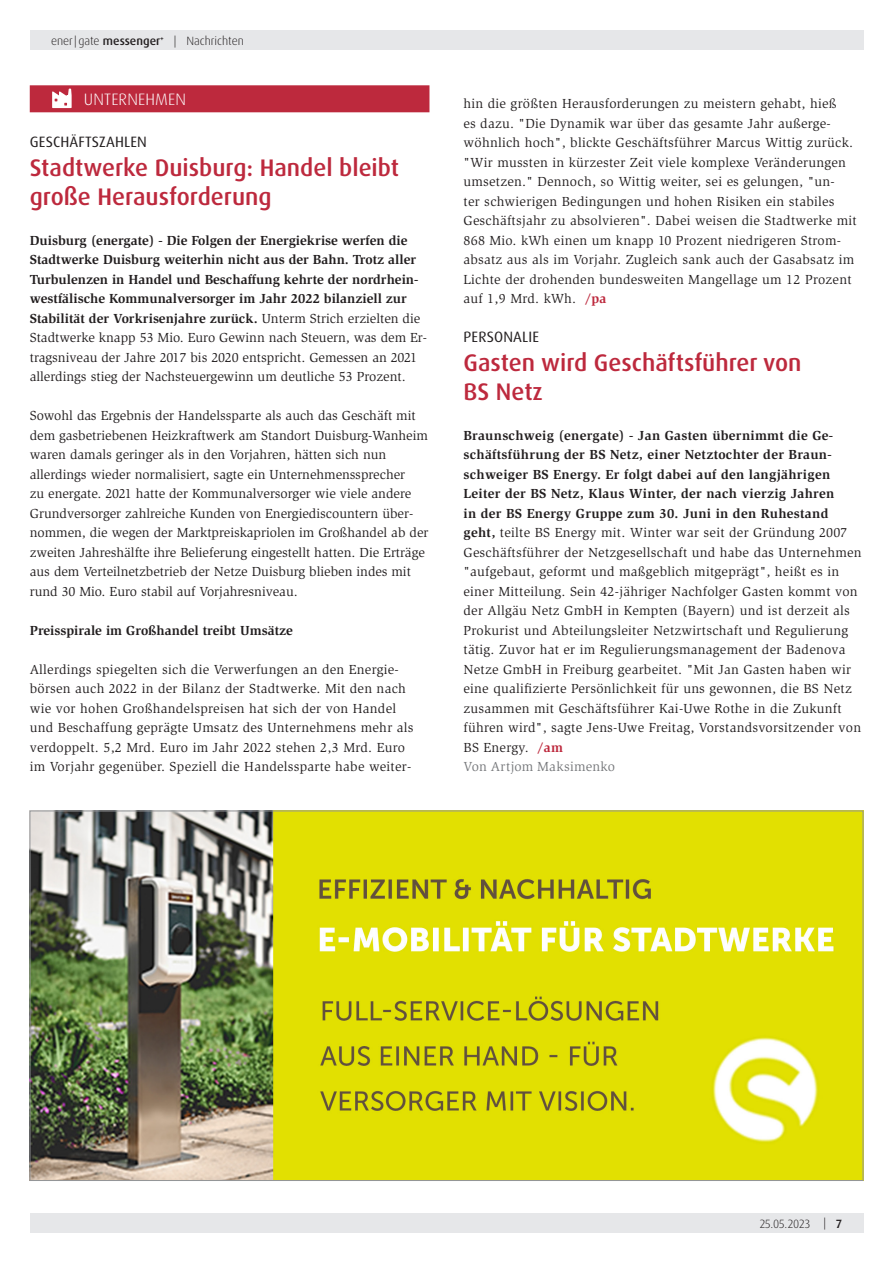
<style>
.page{position:relative;width:893px;height:1263px;background:#fff}
.page>*{position:absolute;margin:0;border:0;box-sizing:border-box;transform-origin:0 0}
.Headline{font:500 24px/28.8px "Dax Pro";color:#bd293d}
.Rubrikzeile{font:300 16.5px "Dax Pro";letter-spacing:.01em;color:#fff}
.Dachzeile{font:15px "Dax Pro";letter-spacing:.01em;color:#231f20}
.Fließtext{font:13.5px/19.5px "Slimbach Std";letter-spacing:.02em;color:#231f20}
.Fließtext-2{font:13.5px/19.5px "Slimbach Std";color:#231f20}
.Fließtext-3{font:700 13.5px/19.5px "Slimbach Std";color:#231f20}
.Zwischenüberschrift{font:700 13.5px "Slimbach Std";color:#231f20}
.Autor{font:13.5px "Slimbach Std";letter-spacing:.015em;color:#76787b}
.t1{font:300 12px "Dax Pro";color:#231f20}
.s1{font-weight:500}
.s2{font-weight:400}
.s3{font-weight:700;color:#bd293d}
.s4{font-weight:700}
</style>
<div class="page">
<div style="left:30px;top:1214px;width:833px;height:19px;background:#e6e7e9"></div>
<div style="left:30px;top:30px;width:833px;height:20px;background:#e6e7e9"></div>
<div style="left:30px;top:85px;width:399px;height:27px;background:#bd293d"></div>
<svg style="left:52px;top:89px;width:20px;height:19px"></svg>
<img style="left:32px;top:813px;width:829px;height:366px">
<p class="t1" style="left:51px;top:33px;width:194px">ener|gate <span class="s1">messenger</span><sup>+</sup> | Nachrichten</p>
<p class="Rubrikzeile" style="left:84px;top:89px;width:104px">UNTERNEHMEN</p>
<p class="Dachzeile" style="left:30px;top:132px;width:119px">GESCHÄFTSZAHLEN</p>
<p class="Headline" style="left:30px;top:153px;width:371px">Stadtwerke Duisburg: Handel bleibt große Herausforderung</p>
<p class="Fließtext-3" style="left:30px;top:230px;width:399px">Duisburg (energate) - Die Folgen der Energiekrise werfen die Stadtwerke Duisburg weiterhin nicht aus der Bahn. Trotz aller Turbulenzen in Handel und Beschaffung kehrte der nordrhein&shy;westfälische Kommunalversorger im Jahr 2022 bilanziell zur Stabilität der Vorkrisenjahre zurück. <span class="s2">Unterm Strich erzielten die Stadtwerke knapp 53 Mio. Euro Gewinn nach Steuern, was dem Er&shy;tragsniveau der Jahre 2017 bis 2020 entspricht. Gemessen an 2021 allerdings stieg der Nachsteuergewinn um deutliche 53 Prozent.</span></p>
<p class="Fließtext-2" style="left:30px;top:406px;width:400px">Sowohl das Ergebnis der Handelssparte als auch das Geschäft mit dem gasbetriebenen Heizkraftwerk am Standort Duisburg-Wanheim waren damals geringer als in den Vorjahren, hätten sich nun allerdings wieder normalisiert, sagte ein Unternehmenssprecher<br>zu energate. 2021 hatte der Kommunalversorger wie viele andere Grundversorger zahlreiche Kunden von Energiediscountern über&shy;nommen, die wegen der Marktpreiskapriolen im Großhandel ab der zweiten Jahreshälfte ihre Belieferung eingestellt hatten. Die Erträge aus dem Verteilnetzbetrieb der Netze Duisburg blieben indes mit rund 30 Mio. Euro stabil auf Vorjahresniveau.</p>
<p class="Zwischenüberschrift" style="left:30px;top:622px;width:265px">Preisspirale im Großhandel treibt Umsätze</p>
<p class="Fließtext" style="left:30px;top:659px;width:385px">Allerdings spiegelten sich die Verwerfungen an den Energie&shy;börsen auch 2022 in der Bilanz der Stadtwerke. Mit den nach wie vor hohen Großhandelspreisen hat sich der von Handel und Beschaffung geprägte Umsatz des Unternehmens mehr als verdoppelt. 5,2 Mrd. Euro im Jahr 2022 stehen 2,3 Mrd. Euro im Vorjahr gegenüber. Speziell die Handelssparte habe weiter-</p>
<p class="Fließtext" style="left:463px;top:94px;width:395px">hin die größten Herausforderungen zu meistern gehabt, hieß<br>es dazu. "Die Dynamik war über das gesamte Jahr außerge&shy;wöhnlich hoch", blickte Geschäftsführer Marcus Wittig zurück. "Wir mussten in kürzester Zeit viele komplexe Veränderungen umsetzen." Dennoch, so Wittig weiter, sei es gelungen, "un-<br>ter schwierigen Bedingungen und hohen Risiken ein stabiles Geschäftsjahr zu absolvieren". Dabei weisen die Stadtwerke mit 868 Mio. kWh einen um knapp 10 Prozent niedrigeren Strom&shy;absatz aus als im Vorjahr. Zugleich sank auch der Gasabsatz im Lichte der drohenden bundesweiten Mangellage um 12 Prozent auf 1,9 Mrd. kWh. <span class="s3">/pa</span></p>
<p class="Dachzeile" style="left:464px;top:327px;width:77px">PERSONALIE</p>
<p class="Headline" style="left:463px;top:348px;width:340px">Gasten wird Geschäftsführer von<br>BS Netz</p>
<p class="Fließtext" style="left:463px;top:425px;width:400px"><span class="s4">Braunschweig (energate) - Jan Gasten übernimmt die Ge&shy;schäftsführung der BS Netz, einer Netztochter der Braun&shy;schweiger BS Energy. Er folgt dabei auf den langjährigen Leiter der BS Netz, Klaus Winter, der nach vierzig Jahren<br>in der BS Energy Gruppe zum 30. Juni in den Ruhestand geht,</span> teilte BS Energy mit. Winter war seit der Gründung 2007<br>Geschäftsführer der Netzgesellschaft und habe das Unternehmen "aufgebaut, geformt und maßgeblich mitgeprägt", heißt es in einer Mitteilung. Sein 42-jähriger Nachfolger Gasten kommt von der Allgäu Netz GmbH in Kempten (Bayern) und ist derzeit als Prokurist und Abteilungsleiter Netzwirtschaft und Regulierung tätig. Zuvor hat er im Regulierungsmanagement der Badenova Netze GmbH in Freiburg gearbeitet. "Mit Jan Gasten haben wir eine qualifizierte Persönlichkeit für uns gewonnen, die BS Netz zusammen mit Geschäftsführer Kai-Uwe Rothe in die Zukunft führen wird", sagte Jens-Uwe Freitag, Vorstandsvorsitzender von BS Energy. <span class="s3">/am</span></p>
<p class="Autor" style="left:463px;top:759px;width:153px">Von Artjom Maksimenko</p>
<p class="t1" style="left:760px;top:1216px;width:52px">25.05.2023</p>
<p class="t1" style="left:824px;top:1215px;width:20px">| <span class="s1">7</span></p>
</div>
